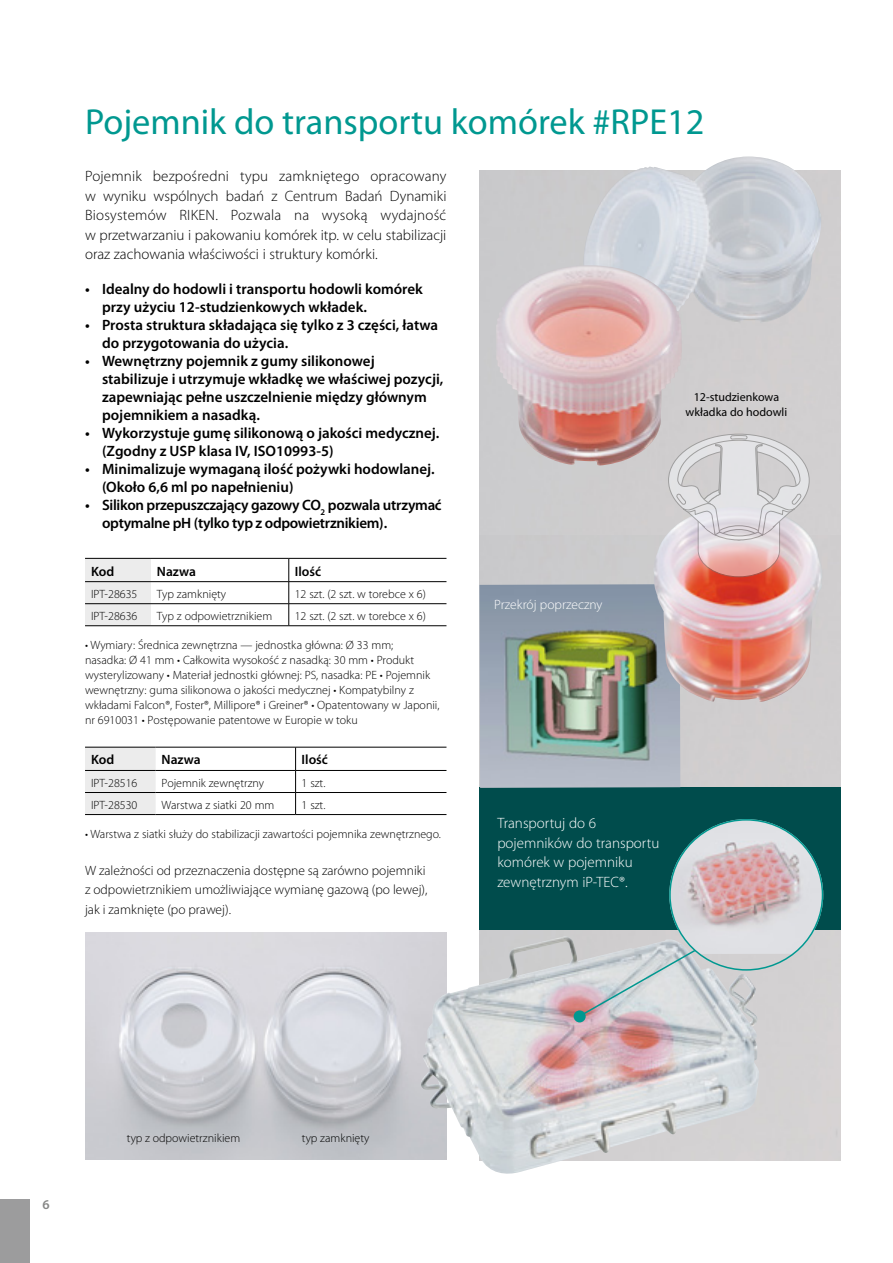
<style>
.page{position:relative;width:893px;height:1263px;background:#fff}
.page>*{position:absolute;margin:0;border:0;box-sizing:border-box;transform-origin:0 0}
.t1{font:36.3px "Myriad Pro";color:#009890}
.t2{font:600 15px/18px "Myriad Pro";color:#000}
.t3{font:300 15px/19.5px "Myriad Pro";color:#000;text-align:justify}
.t4{font:600 15px/18px "Myriad Pro";letter-spacing:-.02em;color:#000}
.t5{font:300 15px/19.5px "Myriad Pro";color:#fff}
.t6{font:300 13.5px/19.5px "Myriad Pro";color:#000}
.t7{font:600 13.5px "Myriad Pro";color:#000}
.t8{font:300 13.5px "Myriad Pro";color:#fff}
.t9{font:600 13.5px "Myriad Pro";color:#868786}
.t10{font:300 12px/15px "Myriad Pro";color:#000}
.t11{font:12px/15px "Myriad Pro";color:#000;text-align:center}
</style>
<div class="page">
<div style="left:479px;top:535px;width:362px;height:252px;background:#d0cecf"></div>
<div style="left:479px;top:930px;width:362px;height:230px;background:#d4d2d2"></div>
<div style="left:479px;top:787px;width:362px;height:143px;background:#004c4c"></div>
<img style="left:479px;top:584px;width:201px;height:204px">
<div style="left:85px;top:559px;width:66px;height:66px;background:#ececec"></div>
<hr style="left:85px;top:558px;width:66px;height:1px;background:#000">
<hr style="left:151px;top:558px;width:138px;height:1px;background:#000">
<hr style="left:289px;top:558px;width:157px;height:1px;background:#000">
<hr style="left:85px;top:581px;width:66px;height:1px;background:#000">
<hr style="left:151px;top:581px;width:138px;height:1px;background:#000">
<hr style="left:289px;top:581px;width:157px;height:1px;background:#000">
<hr style="left:85px;top:603px;width:66px;height:1px;background:#000">
<hr style="left:151px;top:603px;width:138px;height:1px;background:#000">
<hr style="left:289px;top:603px;width:157px;height:1px;background:#000">
<svg style="left:289px;top:558px;width:1px;height:67px"></svg>
<hr style="left:85px;top:625px;width:66px;height:1px;background:#000">
<hr style="left:151px;top:625px;width:138px;height:1px;background:#000">
<hr style="left:289px;top:625px;width:157px;height:1px;background:#000">
<img style="left:583px;top:165px;width:171px;height:165px">
<div style="left:85px;top:748px;width:71px;height:66px;background:#ececec"></div>
<hr style="left:85px;top:747px;width:71px;height:1px;background:#000">
<hr style="left:156px;top:747px;width:140px;height:1px;background:#000">
<hr style="left:296px;top:747px;width:150px;height:1px;background:#000">
<hr style="left:85px;top:770px;width:71px;height:1px;background:#000">
<hr style="left:156px;top:770px;width:140px;height:1px;background:#000">
<hr style="left:296px;top:770px;width:150px;height:1px;background:#000">
<hr style="left:85px;top:792px;width:71px;height:1px;background:#000">
<hr style="left:156px;top:792px;width:140px;height:1px;background:#000">
<hr style="left:296px;top:792px;width:150px;height:1px;background:#000">
<svg style="left:295px;top:747px;width:1px;height:67px"></svg>
<hr style="left:85px;top:814px;width:71px;height:1px;background:#000">
<hr style="left:156px;top:814px;width:140px;height:1px;background:#000">
<hr style="left:296px;top:814px;width:150px;height:1px;background:#000">
<img style="left:85px;top:933px;width:361px;height:226px">
<div style="left:0;top:1199px;width:30px;height:64px;background:#9c9c9d"></div>
<img style="left:653px;top:507px;width:169px;height:195px">
<svg style="left:668px;top:433px;width:142px;height:145px;background:#dbcdce"></svg>
<img style="left:421px;top:936px;width:338px;height:238px">
<img style="left:669px;top:819px;width:154px;height:135px">
<svg style="left:577px;top:948px;width:120px;height:70px;background:#cdcfd2"></svg>
<div style="left:574px;top:1010px;width:12px;height:12px;background:#009890;border-radius:50%"></div>
<img style="left:496px;top:300px;width:186px;height:166px">
<h1 class="t1" style="left:85px;top:99px;width:621px">Pojemnik do transportu komórek #RPE12</h1>
<p class="t3" style="left:85px;top:166px;width:363px">Pojemnik bezpośredni typu zamkniętego opracowany w wyniku wspólnych badań z Centrum Badań Dynamiki Biosystemów RIKEN. Pozwala na wysoką wydajność w przetwarzaniu i pakowaniu komórek itp. w celu stabilizacji oraz zachowania właściwości i struktury komórki.</p>
<p class="t2" style="left:102px;top:280px;width:322px;text-indent:-17px">• Idealny do hodowli i transportu hodowli komórek przy użyciu 12-studzienkowych wkładek.</p>
<p class="t2" style="left:102px;top:316px;width:338px;text-indent:-17px">• Prosta struktura składająca się tylko z 3 części, łatwa do przygotowania do użycia.</p>
<p class="t2" style="left:102px;top:352px;width:343px;text-indent:-17px">• Wewnętrzny pojemnik z gumy silikonowej stabilizuje i utrzymuje wkładkę we właściwej pozycji, zapewniając pełne uszczelnienie między głównym pojemnikiem a nasadką.</p>
<p class="t2" style="left:102px;top:424px;width:339px;text-indent:-17px">• Wykorzystuje gumę silikonową o jakości medycznej. (Zgodny z USP klasa IV, ISO10993-5)</p>
<p class="t2" style="left:102px;top:460px;width:334px;text-indent:-17px">• Minimalizuje wymaganą ilość pożywki hodowlanej. (Około 6,6 ml po napełnieniu)</p>
<p class="t4" style="left:102px;top:496px;width:341px;text-indent:-17px">• Silikon przepuszczający gazowy CO<sub>2</sub> pozwala utrzymać optymalne pH (tylko typ z odpowietrznikiem).</p>
<p class="t7" style="left:91px;top:562px;width:25px">Kod</p>
<p class="t7" style="left:157px;top:562px;width:41px">Nazwa</p>
<p class="t7" style="left:295px;top:562px;width:28px">Ilość</p>
<p class="t10" style="left:91px;top:586px;width:48px">IPT-28635</p>
<p class="t10" style="left:157px;top:586px;width:71px">Typ zamknięty</p>
<p class="t10" style="left:295px;top:586px;width:133px">12 szt. (2 szt. w torebce x 6)</p>
<p class="t10" style="left:91px;top:608px;width:48px">IPT-28636</p>
<p class="t10" style="left:157px;top:608px;width:117px">Typ z odpowietrznikiem</p>
<p class="t10" style="left:295px;top:608px;width:133px">12 szt. (2 szt. w torebce x 6)</p>
<p class="t10" style="left:85px;top:638px;width:356px">• Wymiary: Średnica zewnętrzna — jednostka główna: Ø 33 mm;<br>nasadka: Ø 41 mm • Całkowita wysokość z nasadką: 30 mm • Produkt wysterylizowany • Materiał jednostki głównej: PS, nasadka: PE • Pojemnik wewnętrzny: guma silikonowa o jakości medycznej • Kompatybilny z wkładami Falcon®, Foster®, Millipore® i Greiner® • Opatentowany w Japonii, nr 6910031 • Postępowanie patentowe w Europie w toku</p>
<p class="t7" style="left:91px;top:751px;width:25px">Kod</p>
<p class="t7" style="left:162px;top:751px;width:41px">Nazwa</p>
<p class="t7" style="left:302px;top:751px;width:28px">Ilość</p>
<p class="t10" style="left:91px;top:775px;width:48px">IPT-28516</p>
<p class="t10" style="left:162px;top:775px;width:104px">Pojemnik zewnętrzny</p>
<p class="t10" style="left:302px;top:775px;width:25px">1 szt.</p>
<p class="t10" style="left:91px;top:797px;width:48px">IPT-28530</p>
<p class="t10" style="left:162px;top:797px;width:114px">Warstwa z siatki 20 mm</p>
<p class="t10" style="left:302px;top:797px;width:25px">1 szt.</p>
<p class="t10" style="left:85px;top:827px;width:357px">• Warstwa z siatki służy do stabilizacji zawartości pojemnika zewnętrznego.</p>
<p class="t11" style="left:686px;top:389px;width:103px">12-studzienkowa wkładka do hodowli</p>
<p class="t8" style="left:494px;top:596px;width:110px">Przekrój poprzeczny</p>
<p class="t5" style="left:497px;top:813px;width:163px">Transportuj do 6 pojemników do transportu komórek w pojemniku zewnętrznym iP-TEC®.</p>
<p class="t6" style="left:85px;top:860px;width:344px">W zależności od przeznaczenia dostępne są zarówno pojemniki z odpowietrznikiem umożliwiające wymianę gazową (po lewej), jak i zamknięte (po prawej).</p>
<p class="t9" style="left:43px;top:1196px;width:9px">6</p>
<p class="t10" style="left:127px;top:1130px;width:115px">typ z odpowietrznikiem</p>
<p class="t10" style="left:302px;top:1130px;width:69px">typ zamknięty</p>
</div>
